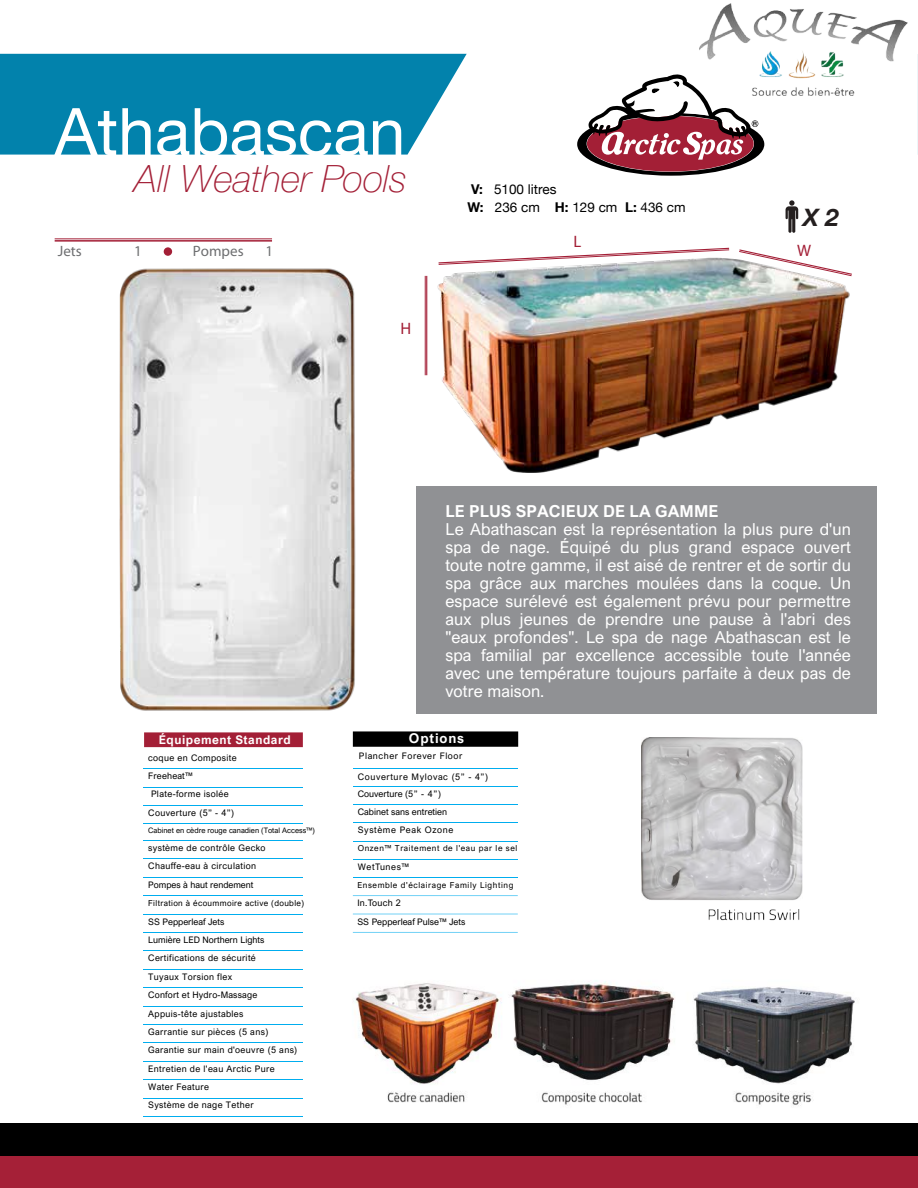
<style>
.page{position:relative;width:918px;height:1188px;background:#fff}
.page>*{position:absolute;margin:0;border:0;box-sizing:border-box;transform-origin:0 0}
.t1{font:66px "Helvetica Neue";color:#fff}
.t2{font:italic 100 37.5px "Helvetica Neue";color:#a31f36}
.t3{font:italic 700 24px "Helvetica Neue";color:#241f1f}
.t4{font:16.65px "Myriad Pro";color:#a31f36}
.t5{font:16.5px/18px "Arial Nova";letter-spacing:.005em;color:#fff;text-align:justify}
.t6{font:700 16.5px "Arial Nova";letter-spacing:.005em;color:#fff}
.t7{font:15px "Myriad Pro";color:#6d6e70}
.t8{font:13.5px/18px "Helvetica Neue";color:#000}
.t9{font:700 13.5px "Arial Nova";letter-spacing:.065em;color:#fff}
.t10{font:700 12px "Arial Nova";letter-spacing:.04em;color:#fff}
.t11{font:9px/18.5px "Arial Nova";letter-spacing:.04em;color:#000}
.t12{font:9px "Arial Nova";color:#000}
.t13{font:9px "Arial Nova";letter-spacing:.065em;color:#000}
.t14{font:9px "Arial Nova";letter-spacing:.02em;color:#000}
.t15{font:8.25px "Arial Nova";letter-spacing:.07em;color:#000}
.t16{font:8.25px "Arial Nova";letter-spacing:.045em;color:#000}
.t17{font:7.5px "Arial Nova";color:#000}
.s1{font-weight:700}
</style>
<div class="page">
<div style="left:0;top:1124px;width:918px;height:32px;background:#000"></div>
<div style="left:0;top:1156px;width:918px;height:32px;background:#a52037"></div>
<svg style="left:917px;top:54px;width:1px;height:101px"></svg>
<svg style="left:0;top:54px;width:467px;height:101px;fill:#0282ac"></svg>
<svg style="left:577px;top:74px;width:188px;height:102px"></svg>
<img style="left:437px;top:258px;width:415px;height:215px">
<hr style="left:425px;top:276px;width:1px;height:99px;background:#a31f36">
<hr style="left:426px;top:276px;width:1px;height:99px;background:#a31f36">
<svg style="left:738px;top:249px;width:114px;height:27px"></svg>
<svg style="left:437px;top:247px;width:293px;height:18px"></svg>
<div style="left:417px;top:486px;width:460px;height:228px;background:#909194"></div>
<svg style="left:786px;top:200px;width:12px;height:33px"></svg>
<hr style="left:55px;top:239px;width:217px;height:1px;background:#a31f36">
<hr style="left:55px;top:240px;width:217px;height:2px;background:#a31f36">
<div style="left:164px;top:247px;width:8px;height:9px;background:#a31f36;border-radius:50%"></div>
<img style="left:119px;top:268px;width:237px;height:443px">
<div style="left:144px;top:732px;width:159px;height:15px;background:#a31f36"></div>
<hr style="left:144px;top:768px;width:159px;height:1px;background:#00adef">
<hr style="left:144px;top:787px;width:159px;height:1px;background:#00adef">
<hr style="left:144px;top:805px;width:159px;height:1px;background:#00adef">
<hr style="left:144px;top:840px;width:159px;height:1px;background:#00adef">
<hr style="left:144px;top:1079px;width:159px;height:1px;background:#00adef">
<hr style="left:144px;top:1098px;width:159px;height:1px;background:#00adef">
<hr style="left:144px;top:859px;width:159px;height:1px;background:#00adef">
<hr style="left:144px;top:1006px;width:159px;height:1px;background:#00adef">
<hr style="left:144px;top:877px;width:159px;height:1px;background:#00adef">
<hr style="left:144px;top:824px;width:159px;height:1px;background:#00adef">
<hr style="left:144px;top:895px;width:159px;height:1px;background:#00adef">
<hr style="left:144px;top:932px;width:159px;height:1px;background:#00adef">
<hr style="left:144px;top:951px;width:159px;height:1px;background:#00adef">
<hr style="left:144px;top:969px;width:159px;height:1px;background:#00adef">
<hr style="left:144px;top:987px;width:159px;height:1px;background:#00adef">
<hr style="left:144px;top:1024px;width:159px;height:1px;background:#00adef">
<hr style="left:144px;top:1043px;width:159px;height:1px;background:#00adef">
<hr style="left:144px;top:1116px;width:159px;height:1px;background:#00adef">
<hr style="left:144px;top:914px;width:159px;height:1px;background:#00adef">
<hr style="left:144px;top:1061px;width:159px;height:1px;background:#00adef">
<div style="left:353px;top:731px;width:165px;height:16px;background:#000"></div>
<hr style="left:353px;top:768px;width:165px;height:1px;background:#00adef">
<hr style="left:353px;top:786px;width:165px;height:1px;background:#00adef">
<hr style="left:353px;top:841px;width:165px;height:1px;background:#00adef">
<hr style="left:353px;top:804px;width:165px;height:1px;background:#00adef">
<hr style="left:353px;top:877px;width:165px;height:1px;background:#00adef">
<hr style="left:353px;top:823px;width:165px;height:1px;background:#00adef">
<hr style="left:353px;top:859px;width:165px;height:1px;background:#00adef">
<hr style="left:353px;top:895px;width:165px;height:1px;background:#00adef">
<hr style="left:353px;top:914px;width:165px;height:1px;background:#00adef">
<hr style="left:353px;top:932px;width:165px;height:1px;background:#00adef">
<img style="left:642px;top:738px;width:160px;height:183px">
<img style="left:355px;top:981px;width:500px;height:125px">
<img style="left:699px;top:4px;width:208px;height:92px">
<h1 class="t1" style="left:55px;top:84px;width:352px">Athabascan</h1>
<h2 class="t2" style="left:135px;top:149px;width:274px">All Weather Pools</h2>
<p class="t7" style="left:58px;top:241px;width:25px">Jets</p>
<p class="t7" style="left:134px;top:241px;width:9px">1</p>
<p class="t7" style="left:266px;top:241px;width:9px">1</p>
<p class="t4" style="left:400px;top:318px;width:12px">H</p>
<p class="t8" style="left:467px;top:181px;width:220px"><span class="s1">V:</span> 5100 litres<br><span class="s1">W:</span> 236 cm <span class="s1">H:</span> 129 cm <span class="s1">L:</span> 436 cm</p>
<p class="t4" style="left:574px;top:231px;width:9px">L</p>
<h3 class="t3" style="left:803px;top:199px;width:38px">X 2</h3>
<p class="t4" style="left:797px;top:240px;width:16px">W</p>
<p class="t6" style="left:445px;top:502px;width:275px">LE PLUS SPACIEUX DE LA GAMME</p>
<p class="t5" style="left:445px;top:520px;width:407px">Le Abathascan est la représentation la plus pure d'un spa de nage. Équipé du plus grand espace ouvert toute notre gamme, il est aisé de rentrer et de sortir du spa grâce aux marches moulées dans la coque. Un espace surélevé est également prévu pour permettre aux plus jeunes de prendre une pause à l'abri des "eaux profondes". Le spa de nage Abathascan est le spa familial par excellence accessible toute l'année avec une température toujours parfaite à deux pas de votre maison.</p>
<p class="t10" style="left:159px;top:733px;width:134px">Équipement Standard</p>
<p class="t11" style="left:148px;top:748px;width:90px">coque en Composite</p>
<p class="t11" style="left:151px;top:785px;width:79px">Plate-forme isolée</p>
<p class="t14" style="left:148px;top:771px;width:46px">Freeheat™</p>
<p class="t11" style="left:148px;top:803px;width:87px">Couverture (5” - 4”)</p>
<p class="t17" style="left:148px;top:826px;width:168px">Cabinet en cèdre rouge canadien (Total Access™)</p>
<p class="t11" style="left:148px;top:839px;width:119px">système de contrôle Gecko<br>Chauffe-eau à circulation<br>Pompes à haut rendement</p>
<p class="t16" style="left:148px;top:898px;width:157px">Filtration à écoummoire active (double)</p>
<p class="t12" style="left:148px;top:916px;width:78px">SS Pepperleaf Jets</p>
<p class="t12" style="left:148px;top:935px;width:118px">Lumière LED Northern Lights</p>
<p class="t11" style="left:148px;top:949px;width:109px">Certifications de sécurité<br>Tuyaux Torsion flex</p>
<p class="t11" style="left:148px;top:1004px;width:97px">Appuis-tête ajustables</p>
<p class="t14" style="left:148px;top:990px;width:111px">Confort et Hydro-Massage</p>
<p class="t11" style="left:148px;top:1022px;width:151px">Garrantie sur pièces (5 ans)<br>Garantie sur main d'oeuvre (5 ans)</p>
<p class="t11" style="left:148px;top:1059px;width:128px">Entretien de l'eau Arctic Pure<br>Water Feature</p>
<p class="t11" style="left:148px;top:1096px;width:107px">Système de nage Tether</p>
<p class="t9" style="left:409px;top:731px;width:57px">Options</p>
<p class="t13" style="left:359px;top:751px;width:105px">Plancher Forever Floor</p>
<p class="t13" style="left:358px;top:772px;width:132px">Couverture Mylovac (5’’ - 4’’)</p>
<p class="t12" style="left:358px;top:789px;width:85px">Couverture (5’’ - 4’’)</p>
<p class="t13" style="left:358px;top:825px;width:97px">Système Peak Ozone</p>
<p class="t15" style="left:358px;top:844px;width:161px">Onzen™ Traitement de l'eau par le sel</p>
<p class="t15" style="left:357px;top:880px;width:157px">Ensemble d'éclairage Family Lighting</p>
<p class="t12" style="left:358px;top:807px;width:91px">Cabinet sans entretien</p>
<p class="t13" style="left:358px;top:862px;width:53px">WetTunes™</p>
<p class="t11" style="left:357px;top:894px;width:45px">In.Touch 2</p>
<p class="t12" style="left:357px;top:916px;width:110px">SS Pepperleaf Pulse™ Jets</p>
</div>
